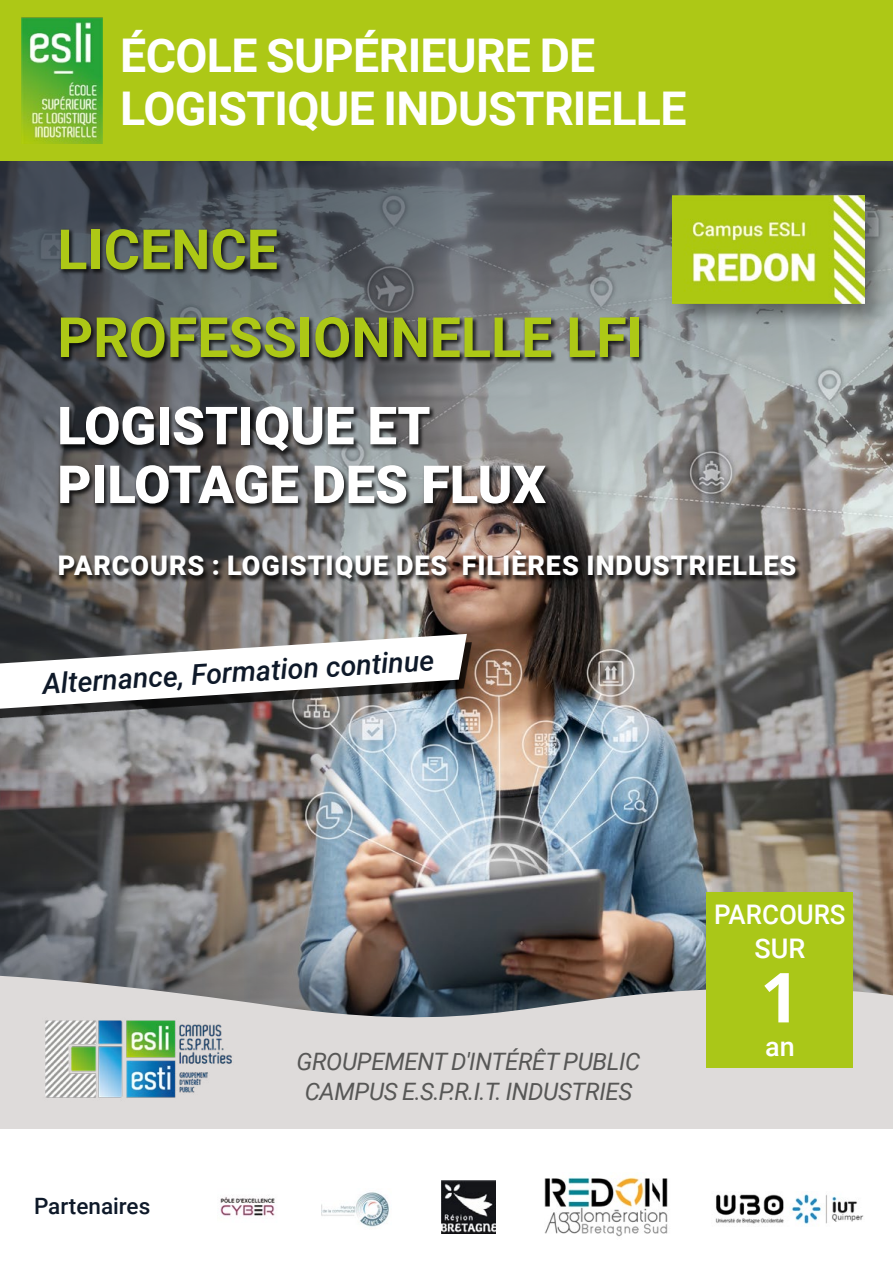
<style>
.page{position:relative;width:893px;height:1263px;background:#fff}
.page>*{position:absolute;margin:0;border:0;box-sizing:border-box;transform-origin:0 0}
.t1{font:700 69px "Open Sans";color:#fff}
.t2{font:700 55.5px/87.9px "Roboto";color:#adc816}
.t3{font:900 52.5px/58.8px "Roboto";color:#fff}
.t4{font:700 46.5px/52.5px "Roboto";letter-spacing:-.015em;color:#fff}
.t5{font:italic 500 28.5px "Roboto";color:#0e1929}
.t6{font:900 27px "Roboto";letter-spacing:.035em;color:#fff}
.t7{font:500 27px/34px "Roboto";color:#fff;text-align:center;scale:.96 1}
.t8{font:500 27px "Roboto";color:#fff}
.t9{font:italic 24px/30px "Roboto";letter-spacing:-.015em;color:#575756;text-align:center}
.t10{font:500 22.5px "Roboto";color:#0e1929}
</style>
<div class="page">
<img style="left:0;top:161px;width:893px;height:809px">
<div style="left:0;top:642px;width:472px;height:88px;background:#000;opacity:.75"></div>
<svg style="left:0;top:634px;width:467px;height:75px"></svg>
<svg style="left:0;top:970px;width:893px;height:159px;background:#c1bfbe"></svg>
<img style="left:36px;top:1011px;width:204px;height:94px">
<div style="left:56px;top:228px;width:746px;height:358px;background:#000;opacity:.75"></div>
<div style="left:0;top:0;width:893px;height:161px;background:#adc816"></div>
<img style="left:22px;top:17px;width:81px;height:126px">
<img style="left:715px;top:1194px;width:149px;height:30px">
<img style="left:220px;top:1195px;width:55px;height:21px">
<img style="left:322px;top:1192px;width:67px;height:35px">
<img style="left:442px;top:1180px;width:53px;height:54px">
<div style="left:669px;top:192px;width:219px;height:136px;background:#000;opacity:.4"></div>
<img style="left:673px;top:195px;width:191px;height:109px">
<img style="left:544px;top:1177px;width:124px;height:60px">
<div style="left:707px;top:893px;width:146px;height:175px;background:#aac718"></div>
<h3 class="t4" style="left:120px;top:28px;width:568px">ÉCOLE SUPÉRIEURE DE<br>LOGISTIQUE INDUSTRIELLE</h3>
<h2 class="t2" style="left:57px;top:203px;width:587px">LICENCE<br>PROFESSIONNELLE LFI</h2>
<h3 class="t3" style="left:57px;top:394px;width:490px">LOGISTIQUE ET<br>PILOTAGE DES FLUX</h3>
<p class="t6" style="left:58px;top:547px;width:740px">PARCOURS : LOGISTIQUE DES FILIÈRES INDUSTRIELLES</p>
<p class="t5" style="left:41px;top:662px;width:394px;rotate:-3deg">Alternance, Formation continue</p>
<p class="t10" style="left:34px;top:1190px;width:118px">Partenaires</p>
<p class="t9" style="left:297px;top:1045px;width:345px">GROUPEMENT D'INTÉRÊT PUBLIC<br>CAMPUS E.S.P.R.I.T. INDUSTRIES</p>
<p class="t7" style="left:714px;top:896px;width:138px">PARCOURS<br>SUR</p>
<h1 class="t1" style="left:760px;top:949px;width:41px">1</h1>
<p class="t8" style="left:765px;top:1028px;width:31px">an</p>
</div>
